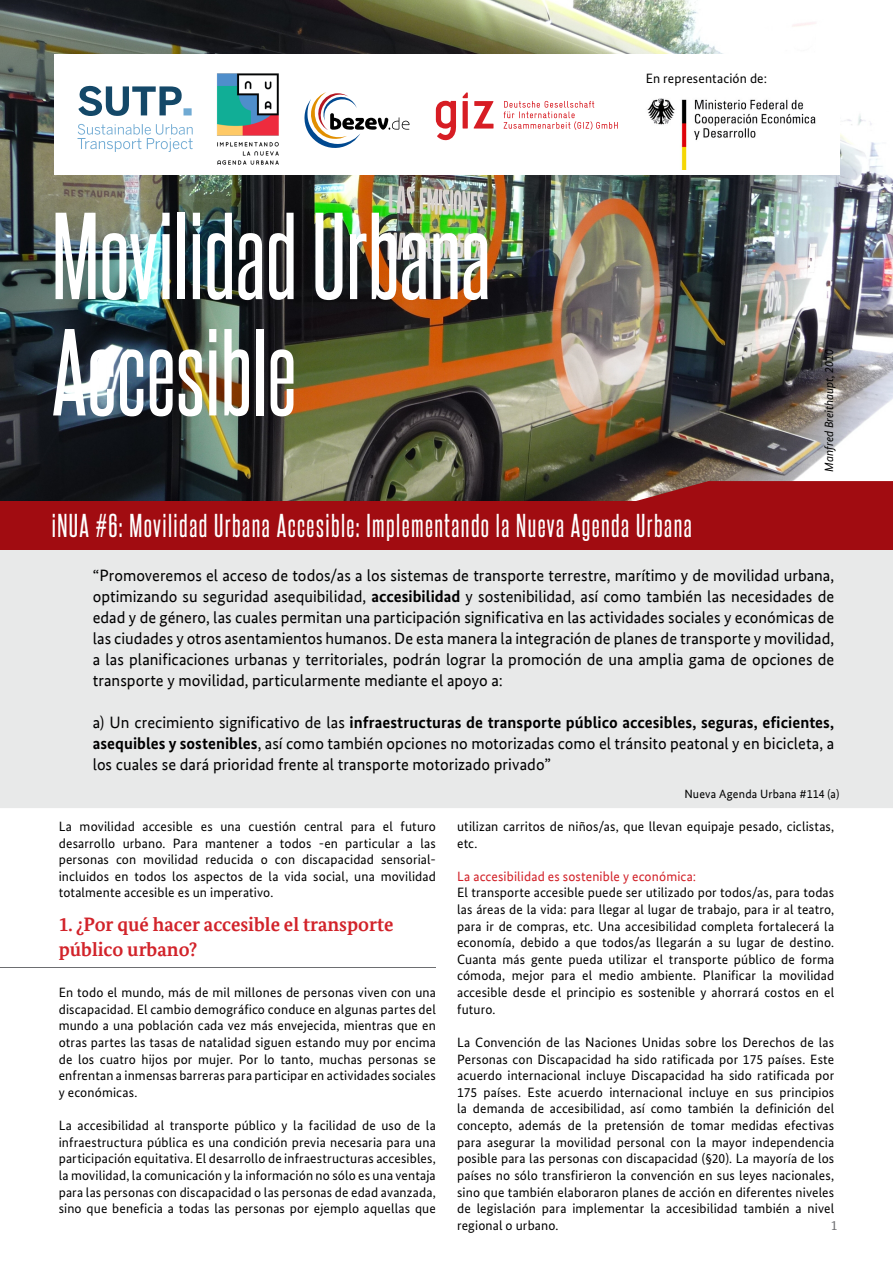
<style>
.page{position:relative;width:893px;height:1263px;background:#fff}
.page>*{position:absolute;margin:0;border:0;box-sizing:border-box;transform-origin:0 0}
.Titles{font:105px "Steelfish Rg";color:#fff}
.Subtitles{font:28.5px "Steelfish Rg";letter-spacing:.05em;color:#fff}
.Titles-2{font:700 19.5px/25.5px "Bundes Serif Office";color:#d2232a}
.t1{font:16.5px/21px "Bundes Sans Office";color:#000;text-align:justify}
.t2{font:700 16.5px "Bundes Sans";letter-spacing:.005em;color:#000}
.Body{font:13.5px/16.6px "Bundes Sans";letter-spacing:.01em;color:#000;text-align:justify}
.Paragraph_Style_1{font:13.5px "Bundes Sans Office";letter-spacing:.01em;color:#d2232a}
.bullets{font:13.5px "Bundes Sans";letter-spacing:.01em;color:#000}
.t3{font:13.5px "Bundes Serif Office";color:#6d6e71}
.Body-2{font:12px "Bundes Sans Office";letter-spacing:.015em;color:#000}
.Subtitles-2{font:italic 12px "Bundes Sans";color:#000}
.s1{font-family:"Bundes Sans";font-weight:700}
.s2{font-family:"Bundes Sans Office";font-weight:400}
</style>
<div class="page">
<img style="left:0;top:0;width:893px;height:502px">
<div style="left:54px;top:54px;width:785px;height:120px;background:#fff"></div>
<svg style="left:436px;top:101px;width:20px;height:40px"></svg>
<svg style="left:474px;top:101px;width:19px;height:28px"></svg>
<svg style="left:463px;top:92px;width:5px;height:37px"></svg>
<svg style="left:504px;top:101px;width:114px;height:29px"></svg>
<svg style="left:78px;top:86px;width:114px;height:30px"></svg>
<svg style="left:77px;top:124px;width:116px;height:28px"></svg>
<div style="left:0;top:550px;width:893px;height:258px;background:#e8e9e9"></div>
<img style="left:647px;top:98px;width:169px;height:71px">
<div style="left:59px;top:568px;width:775px;height:234px;background:#e8e9e9"></div>
<hr style="left:0;top:967px;width:436px;height:1px;background:#6d6e71">
<div style="left:0;top:502px;width:893px;height:48px;background:#a10c11"></div>
<svg style="left:608px;top:481px;width:285px;height:21px;background:#982021"></svg>
<svg style="left:304px;top:92px;width:106px;height:56px"></svg>
<img style="left:217px;top:73px;width:62px;height:92px">
<p class="Titles" style="left:52px;top:192px;width:441px">Movilidad Urbana</p>
<p class="Titles" style="left:52px;top:308px;width:246px">Accesible</p>
<p class="bullets" style="left:646px;top:70px;width:123px">En representación de:</p>
<p class="Subtitles" style="left:52px;top:508px;width:641px">iNUA #6: Movilidad Urbana Accesible: Implementando la Nueva Agenda Urbana</p>
<p class="Subtitles-2" style="left:822px;top:472px;width:125px;rotate:-90deg">Manfred Breithaupt, 2010</p>
<p class="t1" style="left:93px;top:565px;width:743px">“Promoveremos el acceso de todos/as a los sistemas de transporte terrestre, marítimo y de movilidad urbana, optimizando su seguridad asequibilidad, <span class="s1">accesibilidad</span> y sostenibilidad, así como también las necesidades de edad y de género, las cuales permitan una participación significativa en las actividades sociales y económicas de las ciudades y otros asentamientos humanos. De esta manera la integración de planes de transporte y movilidad, a las planificaciones urbanas y territoriales, podrán lograr la promoción de una amplia gama de opciones de transporte y movilidad, particularmente mediante el apoyo a:</p>
<p class="t2" style="left:93px;top:712px;width:743px"><span class="s2">a) Un crecimiento significativo de las</span> infraestructuras de transporte público accesibles, seguras, eficientes,</p>
<p class="t1" style="left:93px;top:733px;width:743px"><span class="s1">asequibles y sostenibles</span>, así como también opciones no motorizadas como el tránsito peatonal y en bicicleta, a los cuales se dará prioridad frente al transporte motorizado privado”</p>
<p class="Body-2" style="left:684px;top:787px;width:156px">Nueva Agenda Urbana #114 (a)</p>
<p class="Body" style="left:59px;top:818px;width:379px">La movilidad accesible es una cuestión central para el futuro desarrollo urbano. Para mantener a todos -en particular a las personas con movilidad reducida o con discapacidad sensorial&shy;incluidos en todos los aspectos de la vida social, una movilidad totalmente accesible es un imperativo.</p>
<p class="Titles-2" style="left:59px;top:911px;width:336px">1. ¿Por qué hacer accesible el transporte público urbano?</p>
<p class="Body" style="left:59px;top:984px;width:379px">En todo el mundo, más de mil millones de personas viven con una discapacidad. El cambio demográfico conduce en algunas partes del mundo a una población cada vez más envejecida, mientras que en otras partes las tasas de natalidad siguen estando muy por encima de los cuatro hijos por mujer. Por lo tanto, muchas personas se enfrentan a inmensas barreras para participar en actividades sociales y económicas.</p>
<p class="Body" style="left:59px;top:1117px;width:379px">La accesibilidad al transporte público y la facilidad de uso de la infraestructura pública es una condición previa necesaria para una participación equitativa. El desarrollo de infraestructuras accesibles, la movilidad, la comunicación y la información no sólo es una ventaja para las personas con discapacidad o las personas de edad avanzada, sino que beneficia a todas las personas por ejemplo aquellas que</p>
<p class="Body" style="left:457px;top:818px;width:379px">utilizan carritos de niños/as, que llevan equipaje pesado, ciclistas, etc.</p>
<p class="Paragraph_Style_1" style="left:457px;top:868px;width:241px">La accesibilidad es sostenible y económica:</p>
<p class="Body" style="left:457px;top:884px;width:379px">El transporte accesible puede ser utilizado por todos/as, para todas las áreas de la vida: para llegar al lugar de trabajo, para ir al teatro, para ir de compras, etc. Una accesibilidad completa fortalecerá la economía, debido a que todos/as llegarán a su lugar de destino.<br>Cuanta más gente pueda utilizar el transporte público de forma cómoda, mejor para el medio ambiente. Planificar la movilidad accesible desde el principio es sostenible y ahorrará costos en el futuro.</p>
<p class="Body" style="left:457px;top:1034px;width:379px">La Convención de las Naciones Unidas sobre los Derechos de las Personas con Discapacidad ha sido ratificada por 175 países. Este acuerdo internacional incluye Discapacidad ha sido ratificada por 175 países. Este acuerdo internacional incluye en sus principios la demanda de accesibilidad, así como también la definición del concepto, además de la pretensión de tomar medidas efectivas para asegurar la movilidad personal con la mayor independencia posible para las personas con discapacidad (§20). La mayoría de los países no sólo transfirieron la convención en sus leyes nacionales, sino que también elaboraron planes de acción en diferentes niveles de legislación para implementar la accesibilidad también a nivel regional o urbano.</p>
<p class="t3" style="left:831px;top:1217px;width:8px">1</p>
</div>
